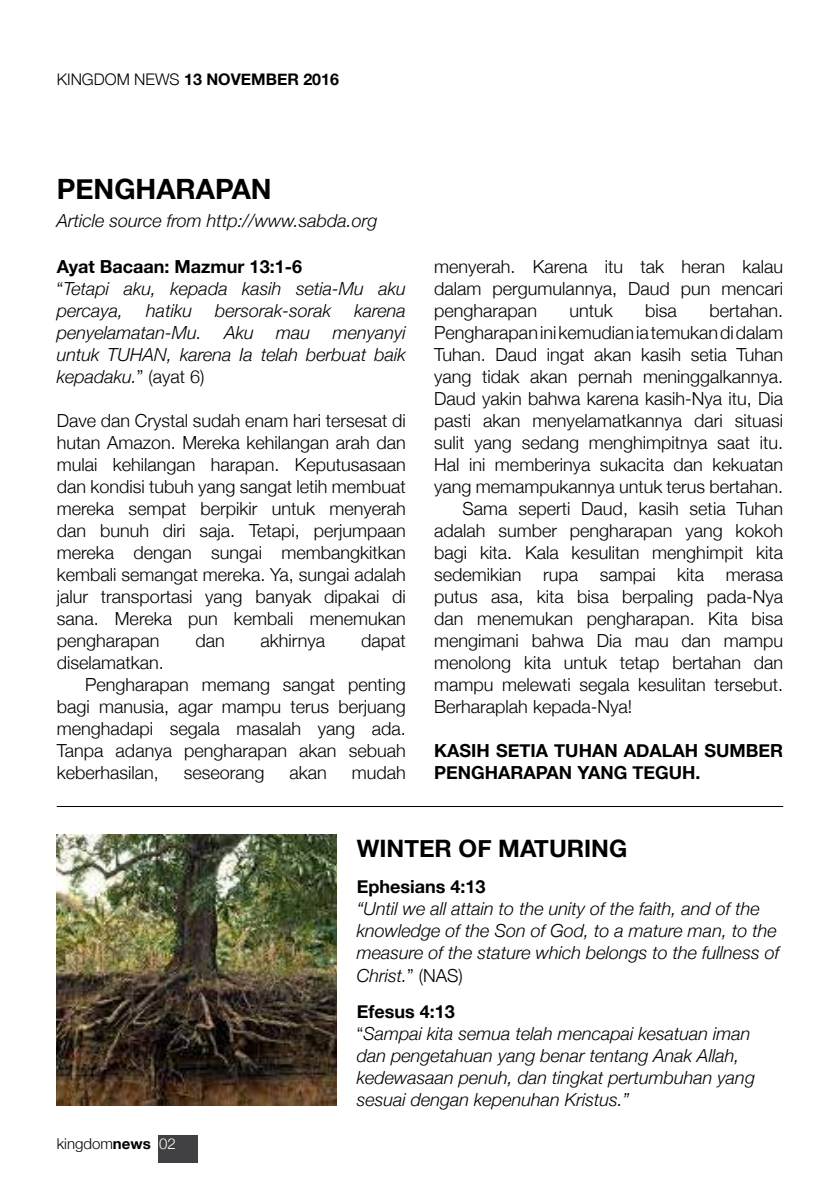
<style>
.page{position:relative;width:840px;height:1191px;background:#fff}
.page>*{position:absolute;margin:0;border:0;box-sizing:border-box;transform-origin:0 0}
.t1{font:700 28px "Helvetica Neue";color:#000}
.t2{font:700 24px "Helvetica Neue";color:#000}
.t3{font:300 18px/22px "Helvetica Neue";color:#000;text-align:justify}
.t4{font:italic 300 18px/22px "Helvetica Neue";color:#000}
.t5{font:700 18px/22px "Helvetica Neue";color:#000}
.t6{font:700 16px "Helvetica Neue";color:#000}
.t7{font:300 15px "Helvetica Neue";color:#000}
.s1{font-weight:300}
.s2{font-weight:700;font-style:normal}
.s3{font-style:normal}
.s4{font-weight:700}
.s5{color:#fff}
</style>
<div class="page">
<div style="left:158px;top:1135px;width:39px;height:27px;background:#414042"></div>
<img style="left:57px;top:834px;width:279px;height:271px">
<hr style="left:57px;top:806px;width:725px;height:1px;background:#000">
<p class="t6" style="left:57px;top:67px;width:283px"><span class="s1">Kingdom News</span> 13 NOVEMBER 2016</p>
<h1 class="t1" style="left:57px;top:167px;width:212px">Pen gharapan</h1>
<p class="t4" style="left:57px;top:208px;width:322px">Article source from http://www.sabda.org</p>
<p class="t4" style="left:57px;top:254px;width:350px"><span class="s2">Ayat Bacaan: Mazmur 13:1-6<br></span><span class="s3">“</span>Tetapi aku, kepada kasih setia-Mu aku percaya,</p>
<p class="t4" style="left:57px;top:298px;width:350px;text-align:justify;text-indent:297px">karena penyelamatan-Mu. Aku mau menyanyi untuk TUHAN, karena Ia telah berbuat baik kepadaku.<span class="s3">” (ayat 6)</span></p>
<p class="t3" style="left:57px;top:408px;width:350px">Dave dan Crystal sudah enam hari tersesat di hutan Amazon. Mereka kehilangan arah dan mulai kehilangan harapan. Keputusasaan dan kondisi tubuh yang sangat letih membuat mereka sempat berpikir untuk menyerah dan bunuh diri saja. Tetapi, perjumpaan mereka dengan sungai membangkitkan kembali semangat mereka. Ya, sungai adalah jalur transportasi yang banyak dipakai di sana. Mereka pun kembali menemukan pengharapan</p>
<p class="t4" style="left:146px;top:298px;width:47px">hatiku</p>
<p class="t4" style="left:215px;top:298px;width:118px">bersorak-sorak</p>
<p class="t3" style="left:195px;top:628px;width:31px">dan</p>
<p class="t3" style="left:260px;top:628px;width:66px">akhirnya</p>
<p class="t3" style="left:361px;top:628px;width:46px">dapat</p>
<p class="t3" style="left:57px;top:650px;width:109px">diselamatkan.</p>
<p class="t3" style="left:85px;top:672px;width:322px">Pengharapan memang sangat penting</p>
<p class="t3" style="left:57px;top:694px;width:350px">bagi manusia, agar mampu terus berjuang</p>
<p class="t3" style="left:57px;top:716px;width:350px">menghadapi segala masalah yang ada.</p>
<p class="t3" style="left:57px;top:738px;width:350px">Tanpa adanya pengharapan akan sebuah</p>
<p class="t3" style="left:57px;top:760px;width:104px">keberhasilan,</p>
<p class="t3" style="left:184px;top:760px;width:82px">seseorang</p>
<p class="t3" style="left:289px;top:760px;width:39px">akan</p>
<p class="t3" style="left:351px;top:760px;width:55px">mudah</p>
<p class="t3" style="left:434px;top:254px;width:350px">menyerah. Karena itu tak heran kalau dalam pergumulannya, Daud pun mencari pengharapan</p>
<p class="t3" style="left:569px;top:298px;width:45px">untuk</p>
<p class="t3" style="left:645px;top:298px;width:33px">bisa</p>
<p class="t3" style="left:709px;top:298px;width:75px">bertahan.</p>
<p class="t3" style="left:434px;top:320px;width:350px">Pengharapan ini kemudian ia temukan di dalam</p>
<p class="t3" style="left:434px;top:342px;width:350px">Tuhan. Daud ingat akan kasih setia Tuhan</p>
<p class="t3" style="left:434px;top:364px;width:350px">yang tidak akan pernah meninggalkannya.</p>
<p class="t3" style="left:434px;top:386px;width:350px">Daud yakin bahwa karena kasih-Nya itu, Dia</p>
<p class="t3" style="left:434px;top:408px;width:350px">pasti akan menyelamatkannya dari situasi</p>
<p class="t3" style="left:434px;top:430px;width:350px">sulit yang sedang menghimpitnya saat itu.</p>
<p class="t3" style="left:434px;top:452px;width:350px">Hal ini memberinya sukacita dan kekuatan</p>
<p class="t3" style="left:434px;top:474px;width:350px">yang memampukannya untuk terus bertahan.</p>
<p class="t3" style="left:462px;top:496px;width:322px">Sama seperti Daud, kasih setia Tuhan</p>
<p class="t3" style="left:434px;top:518px;width:350px">adalah sumber pengharapan yang kokoh</p>
<p class="t3" style="left:434px;top:540px;width:350px">bagi kita. Kala kesulitan menghimpit kita</p>
<p class="t3" style="left:434px;top:562px;width:350px">sedemikian rupa sampai kita merasa</p>
<p class="t3" style="left:434px;top:584px;width:350px">putus asa, kita bisa berpaling pada-Nya</p>
<p class="t3" style="left:434px;top:606px;width:350px">dan menemukan pengharapan. Kita bisa</p>
<p class="t3" style="left:434px;top:628px;width:350px">mengimani bahwa Dia mau dan mampu</p>
<p class="t3" style="left:434px;top:650px;width:350px">menolong kita untuk tetap bertahan dan</p>
<p class="t3" style="left:434px;top:672px;width:350px">mampu melewati segala kesulitan tersebut.</p>
<p class="t3" style="left:434px;top:694px;width:199px">Berharaplah kepada-Nya!</p>
<p class="t5" style="left:434px;top:739px;width:350px">KASIH SETIA TUHAN ADALAH SUMBER<br>PENGHA</p>
<p class="t5" style="left:510px;top:761px;width:191px">RAPAN YANG TEGUH.</p>
<p class="t7" style="left:57px;top:1131px;width:120px">kingdom<span class="s4">news</span> <span class="s5">02</span></p>
<h2 class="t2" style="left:356px;top:830px;width:38px">Winter</h2>
<h2 class="t2" style="left:458px;top:830px;width:92px">of maturin</h2>
<h2 class="t2" style="left:608px;top:830px;width:20px">g</h2>
<p class="t5" style="left:356px;top:876px;width:130px">Ephesians 4:13</p>
<p class="t4" style="left:356px;top:897px;width:424px">“Until we all attain to the unity of the faith, and of the knowledge of the Son of God, to a mature man, to the measure of the stature which belongs to the fullness of Christ.<span class="s3">” (NAS)</span></p>
<p class="t4" style="left:356px;top:999px;width:399px"><span class="s2">Efesus 4:13<br></span><span class="s3">“</span>Sampai kita semua telah mencapai kesatuan iman dan pengetahuan yang benar tentang Anak Allah, kedewasaan penuh, dan tingkat pertumbuhan yang sesuai dengan kepenuhan Kristus.”</p>
</div>
